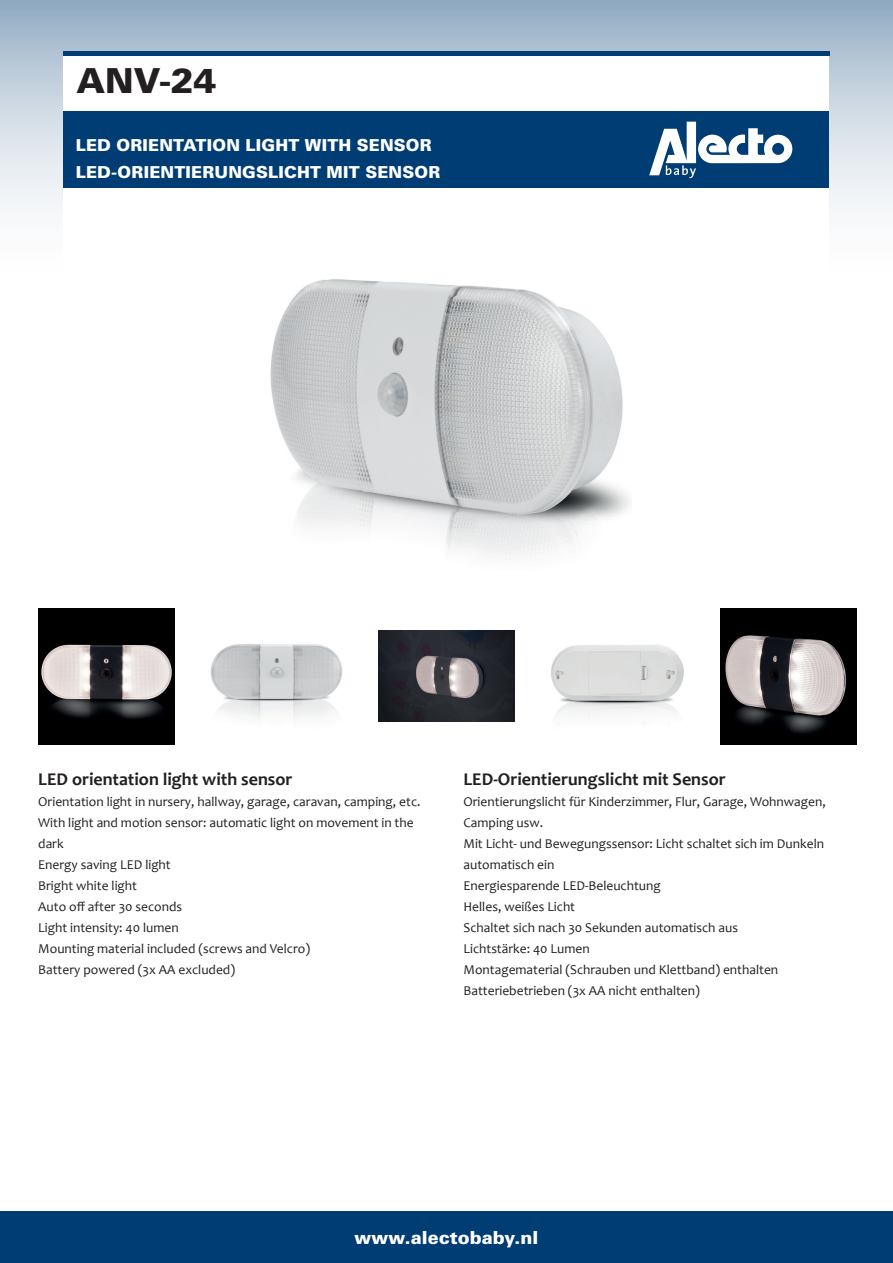
<style>
.page{position:relative;width:893px;height:1263px;background:#fff}
.page>*{position:absolute;margin:0;border:0;box-sizing:border-box;transform-origin:0 0}
.t1{font:900 34.5px "Univers LT Std";color:#231f20}
.t2{font:700 18px "Candara";color:#231f20}
.t3{font:900 18px "Univers LT Std";color:#fff}
.t4{font:900 16.5px/27px "Univers LT Std";letter-spacing:.01em;color:#fff}
.t5{font:13.5px/21px "Candara";color:#231f20}
</style>
<div class="page">
<svg style="left:0;top:0;width:893px;height:209px"></svg>
<div style="left:0;top:1212px;width:893px;height:51px;background:#003d74"></div>
<div style="left:64px;top:51px;width:765px;height:557px;background:#fff"></div>
<div style="left:63px;top:112px;width:766px;height:76px;background:#003d74"></div>
<img style="left:551px;top:645px;width:133px;height:70px">
<img style="left:721px;top:608px;width:136px;height:136px">
<img style="left:378px;top:631px;width:136px;height:90px">
<img style="left:210px;top:644px;width:133px;height:75px">
<img style="left:270px;top:279px;width:360px;height:279px">
<hr style="left:63px;top:51px;width:766px;height:4px;background:#003d74">
<img style="left:38px;top:608px;width:136px;height:136px">
<svg style="left:649px;top:122px;width:143px;height:56px"></svg>
<h1 class="t1" style="left:77px;top:59px;width:142px">ANV-24</h1>
<p class="t4" style="left:76px;top:131px;width:366px">LED ORIENTATION LIGHT WITH SENSOR<br>LED-ORIENTIERUNGSLICHT MIT SENSOR</p>
<h2 class="t2" style="left:38px;top:768px;width:256px">LED orientation light with sensor</h2>
<p class="t5" style="left:38px;top:791px;width:384px">Orientation light in nursery, hallway, garage, caravan, camping, etc.<br>With light and motion sensor: automatic light on movement in the dark<br>Energy saving LED light<br>Bright white light<br>Auto off after 30 seconds<br>Light intensity: 40 lumen<br>Mounting material included (screws and Velcro)<br>Battery powered (3x AA excluded)</p>
<h2 class="t2" style="left:463px;top:768px;width:264px">LED-Orientierungslicht mit Sensor</h2>
<p class="t5" style="left:463px;top:791px;width:364px">Orientierungslicht für Kinderzimmer, Flur, Garage, Wohnwagen, Camping usw.<br>Mit Licht- und Bewegungssensor: Licht schaltet sich im Dunkeln automatisch ein<br>Energiesparende LED-Beleuchtung<br>Helles, weißes Licht<br>Schaltet sich nach 30 Sekunden automatisch aus<br>Lichtstärke: 40 Lumen<br>Montagematerial (Schrauben und Klettband) enthalten Batteriebetrieben (3x AA nicht enthalten)</p>
<h2 class="t3" style="left:355px;top:1226px;width:185px">www.alectobaby.nl</h2>
</div>
